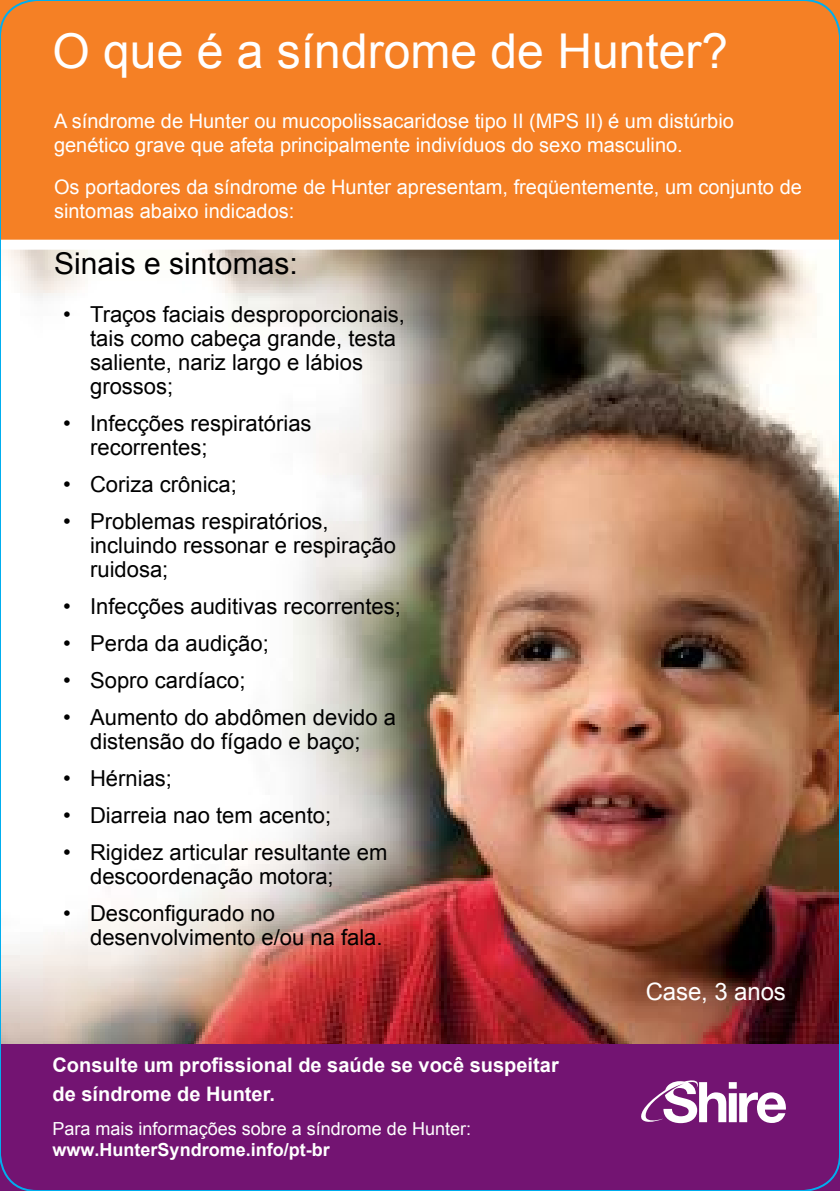
<style>
.page{position:relative;width:840px;height:1191px;background:#fff}
.page>*{position:absolute;margin:0;border:0;box-sizing:border-box;transform-origin:0 0}
.t1{font:48px "Arial";color:#fff}
.t2{font:30px "Arial";color:#000}
.t3{font:24px "Arial";letter-spacing:-.005em;color:#fff}
.t4{font:22px/24px "Arial";color:#000}
.t5{font:20px/24px "Arial";color:#fff}
.t6{font:700 20px/28.8px "Arial";color:#fff}
.t7{font:18px "Arial";color:#fff}
.t8{font:700 18px "Arial";color:#fff}
</style>
<div class="page">
<img style="left:3px;top:250px;width:833px;height:794px">
<div style="left:0;top:0;width:839px;height:245px;background:#f58025"></div>
<div style="left:0;top:1044px;width:839px;height:147px;background:#731472"></div>
<div style="left:0;top:240px;width:839px;height:10px;background:#fff"></div>
<svg style="left:641px;top:1080px;width:144px;height:43px"></svg>
<h1 class="t1" style="left:52px;top:20px;width:677px">O que é a síndrome de Hunter?</h1>
<p class="t5" style="left:54px;top:110px;width:681px">A síndrome de Hunter ou mucopolissacaridose tipo II (MPS II) é um distúrbio genético grave que afeta principalmente indivíduos do sexo masculino.</p>
<p class="t5" style="left:54px;top:176px;width:749px">Os portadores da síndrome de Hunter apresentam, freqüentemente, um conjunto de sintomas abaixo indicados:</p>
<h2 class="t2" style="left:54px;top:243px;width:245px">Sinais e sintomas:</h2>
<p class="t4" style="left:90px;top:302px;width:316px;text-indent:-27px">• Traços faciais desproporcionais, tais como cabeça grande, testa saliente, nariz largo e lábios grossos;</p>
<p class="t4" style="left:90px;top:411px;width:223px;text-indent:-27px">• Infecções respiratórias recorrentes;</p>
<p class="t4" style="left:63px;top:472px;width:175px">• Coriza crônica;</p>
<p class="t4" style="left:90px;top:509px;width:307px;text-indent:-27px">• Problemas respiratórios, incluindo ressonar e respiração ruidosa;</p>
<p class="t4" style="left:63px;top:594px;width:339px">• Infecções auditivas recorrentes;</p>
<p class="t4" style="left:63px;top:631px;width:207px">• Perda da audição;</p>
<p class="t4" style="left:63px;top:668px;width:184px">• Sopro cardíaco;</p>
<p class="t4" style="left:63px;top:705px;width:334px;text-align:center">• Aumento do abdômen devido a distensão do fígado e baço;</p>
<p class="t4" style="left:63px;top:766px;width:110px">• Hérnias;</p>
<p class="t4" style="left:63px;top:803px;width:269px">• Diarreia nao tem acento;</p>
<p class="t4" style="left:90px;top:840px;width:299px;text-indent:-27px">• Rigidez articular resultante em descoordenação motora;</p>
<p class="t4" style="left:90px;top:901px;width:294px;text-indent:-27px">• Desconfigurado no desenvolvimento e/ou na fala.</p>
<p class="t6" style="left:52px;top:1051px;width:507px">Consulte um profissional de saúde se você suspeitar de síndrome de Hunter.</p>
<p class="t7" style="left:52px;top:1116px;width:420px">Para mais informações sobre a síndrome de Hunter:</p>
<p class="t8" style="left:52px;top:1137px;width:279px">www.HunterSyndrome.info/pt-br</p>
<p class="t3" style="left:645px;top:975px;width:142px">Case, 3 anos</p>
</div>
